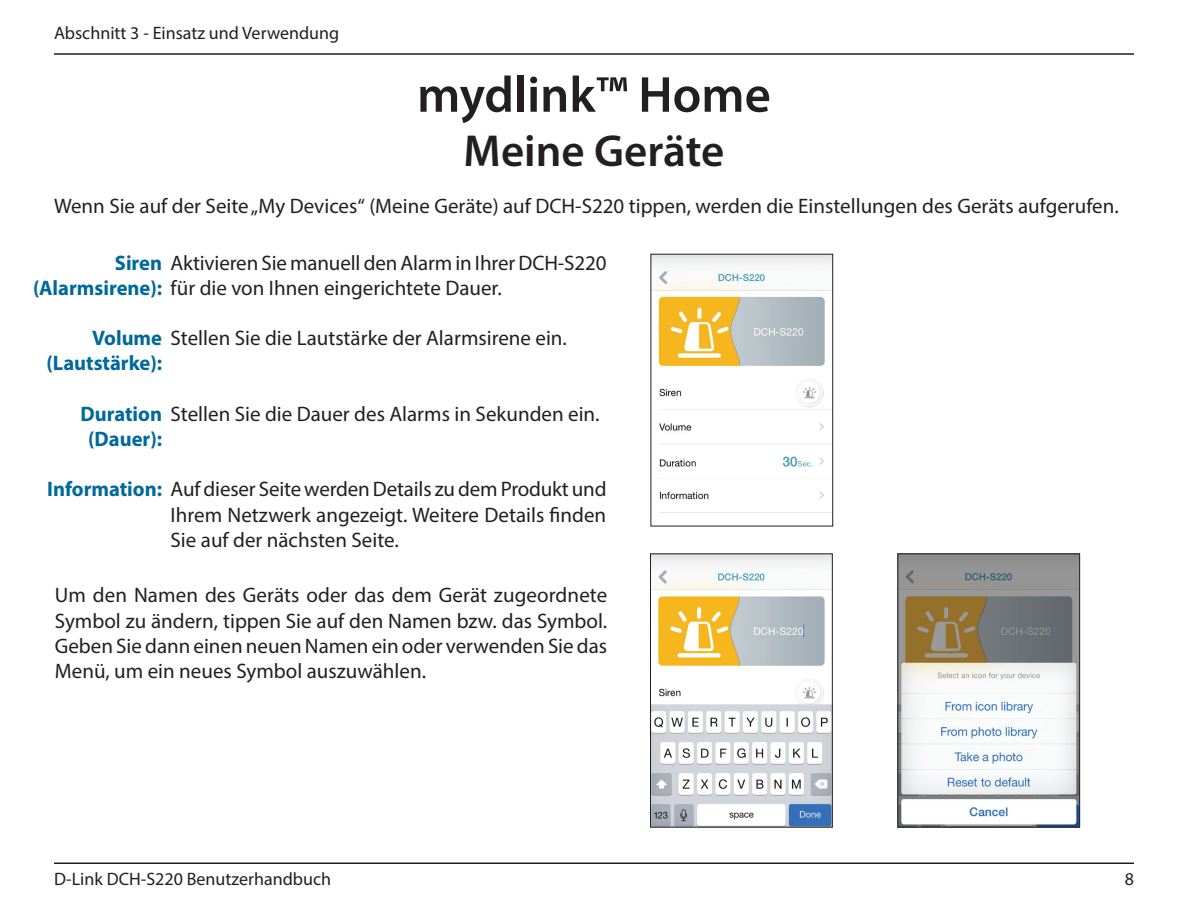
<style>
.page{position:relative;width:1188px;height:918px;background:#fff}
.page>*{position:absolute;margin:0;border:0;box-sizing:border-box;transform-origin:0 0}
.t1{font:600 51px "Myriad Pro";color:#231f20}
.t2{font:600 45px "Myriad Pro";color:#231f20}
.t3{font:21px/25.2px "Myriad Pro";color:#231f20}
.t4{font:18px "Myriad Pro";color:#231f20}
.s1{font-weight:700;color:#00699b}
</style>
<div class="page">
<hr style="left:54px;top:53px;width:1080px;height:2px;background:#231f20">
<hr style="left:54px;top:862px;width:1080px;height:2px;background:#231f20">
<img style="left:652px;top:556px;width:179px;height:269px">
<div style="left:650px;top:554px;width:183px;height:273px;border:1px solid #231f20"></div>
<img style="left:899px;top:556px;width:179px;height:269px">
<div style="left:897px;top:554px;width:183px;height:273px;border:1px solid #231f20"></div>
<img style="left:653px;top:256px;width:178px;height:257px">
<div style="left:651px;top:254px;width:182px;height:272px;border:1px solid #231f20"></div>
<p class="t4" style="left:54px;top:22px;width:287px">Abschnitt 3 - Einsatz und Verwendung</p>
<h1 class="t1" style="left:417px;top:62px;width:355px">mydlink™ Home</h1>
<h2 class="t2" style="left:464px;top:122px;width:262px">Meine Geräte</h2>
<p class="t3" style="left:54px;top:193px;width:1066px">Wenn Sie auf der Seite „My Devices“ (Meine Geräte) auf DCH-S220 tippen, werden die Einstellungen des Geräts aufgerufen.</p>
<p class="t3" style="left:33px;top:250px;width:575px;text-indent:82px"><span class="s1">Siren</span> Aktivieren Sie manuell den Alarm in Ihrer DCH-S220 <span class="s1">(Alarmsirene):</span> für die von Ihnen eingerichtete Dauer.</p>
<p class="t3" style="left:46px;top:325px;width:522px;text-indent:46px"><span class="s1">Volume</span> Stellen Sie die Lautstärke der Alarmsirene ein. <span class="s1">(Lautstärke):</span></p>
<p class="t3" style="left:88px;top:401px;width:513px;text-indent:-8px"><span class="s1">Duration</span> Stellen Sie die Dauer des Alarms in Sekunden ein. <span class="s1">(Dauer):</span></p>
<p class="t3" style="left:171px;top:476px;width:437px;text-align:justify;text-indent:-124px"><span class="s1">Information:</span> Auf dieser Seite werden Details zu dem Produkt und Ihrem Netzwerk angezeigt. Weitere Details finden Sie auf der nächsten Seite.</p>
<p class="t3" style="left:55px;top:582px;width:554px;text-align:justify">Um den Namen des Geräts oder das dem Gerät zugeordnete Symbol zu ändern, tippen Sie auf den Namen bzw. das Symbol.<br>Geben Sie dann einen neuen Namen ein oder verwenden Sie das Menü, um ein neues Symbol auszuwählen.</p>
<p class="t4" style="left:54px;top:868px;width:279px">D-Link DCH-S220 Benutzerhandbuch</p>
<p class="t4" style="left:1125px;top:868px;width:11px">8</p>
</div>
